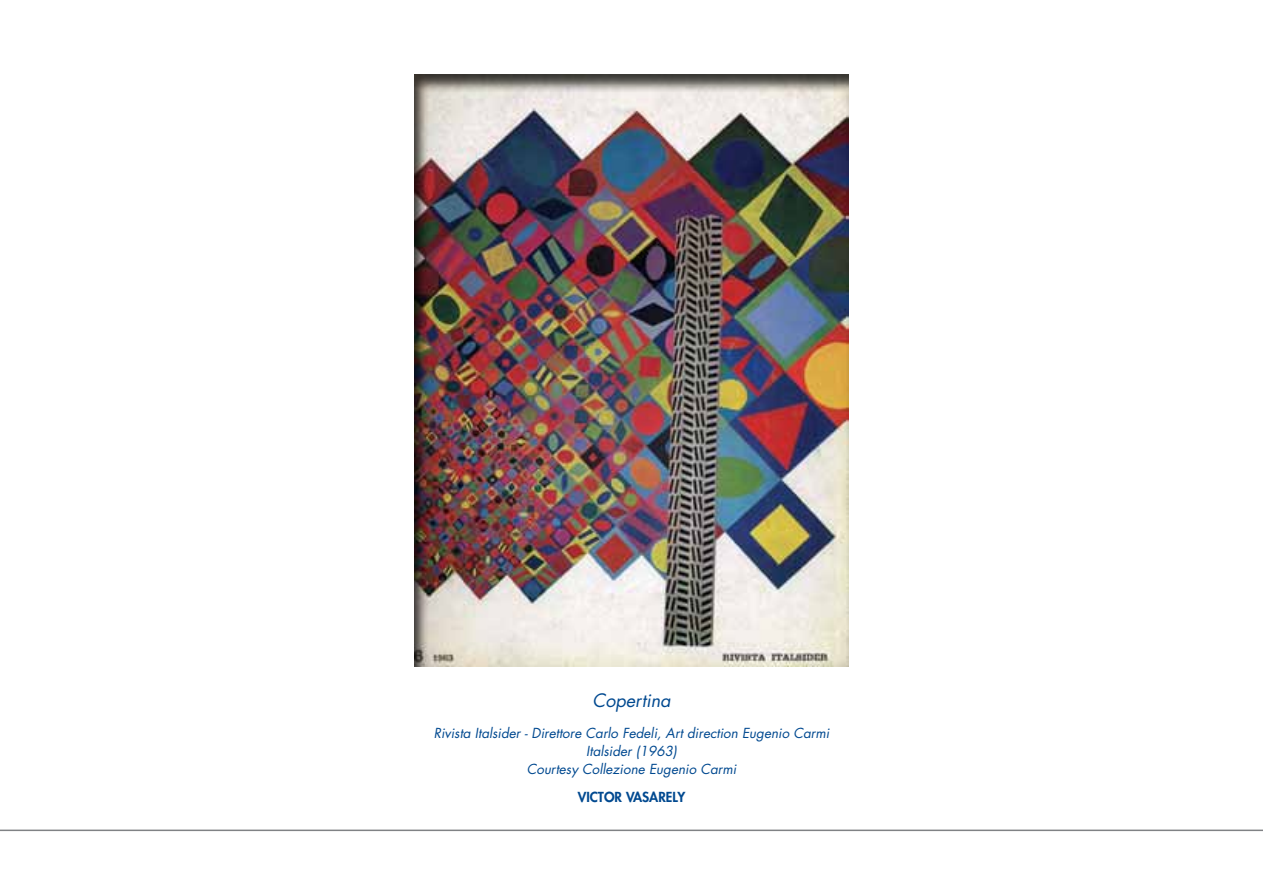
<style>
.page{position:relative;width:1263px;height:893px;background:#fff}
.page>*{position:absolute;margin:0;border:0;box-sizing:border-box;transform-origin:0 0}
.t1{font:italic 18px "Futura LT";color:#004990}
.t2{font:italic 13.5px/18px "Futura LT";color:#004990;text-align:center}
.t3{font:800 13.5px "Futura LT";color:#004990}
</style>
<div class="page">
<hr style="left:0;top:830px;width:1263px;height:1px;background:#808285">
<div style="left:413px;top:74px;width:435px;height:594px;background:#000;opacity:.75"></div>
<h1 class="t1" style="left:592px;top:689px;width:80px">Copertina</h1>
<p class="t2" style="left:434px;top:724px;width:397px">Rivista Italsider - Direttore Carlo Fedeli, Art direction Eugenio Carmi<br>Italsider (1963)<br>Courtesy Collezione Eugenio Carmi</p>
<p class="t3" style="left:578px;top:788px;width:109px">VICTOR VASARELY</p>
</div>
